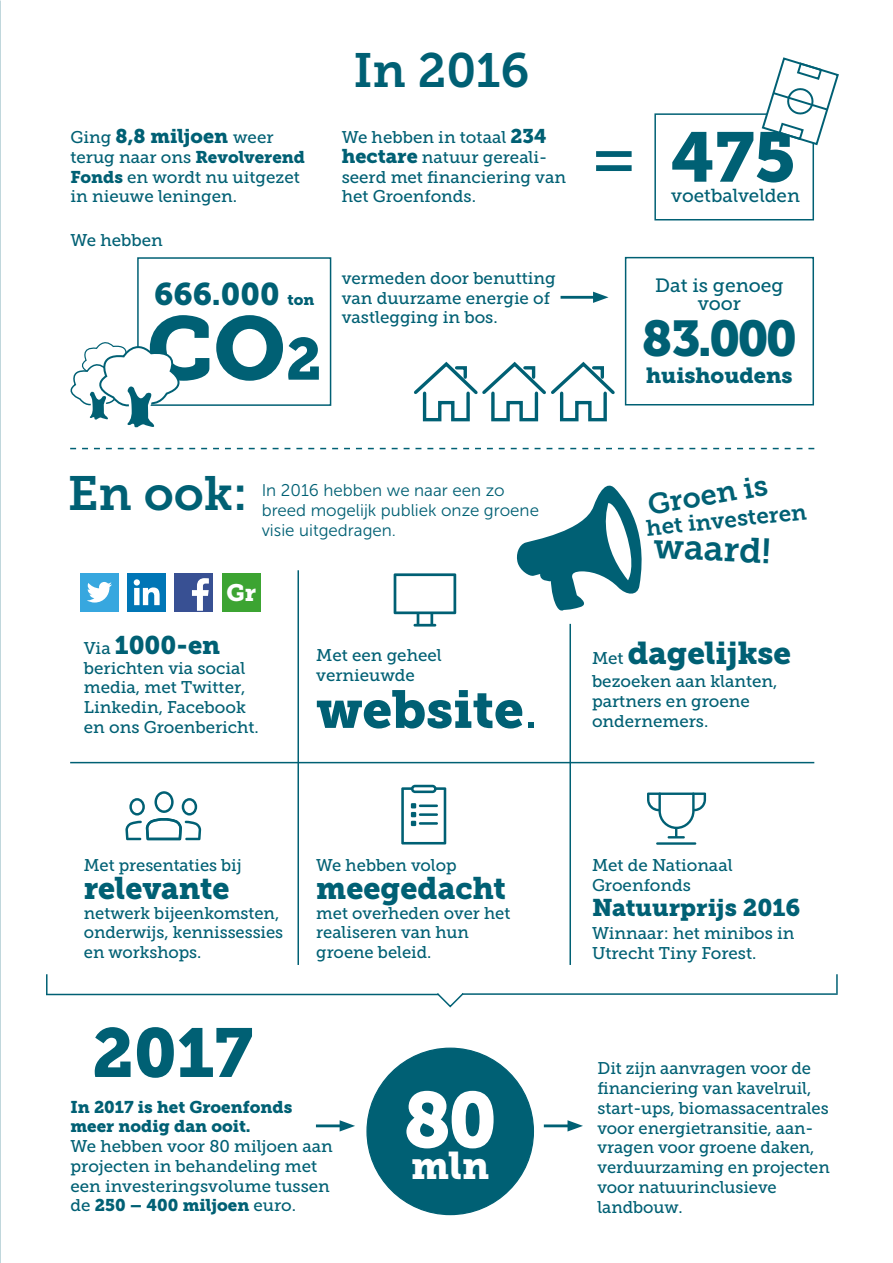
<style>
.page{position:relative;width:893px;height:1263px;background:#fff}
.page>*{position:absolute;margin:0;border:0;box-sizing:border-box;transform-origin:0 0}
.t1{font:88.8px "Museo Slab 900";color:#006074}
.t2{font:78px "Museo Slab 900";color:#fff}
.t3{font:69.6px "Museo Slab 900";color:#006074}
.t4{font:68.55px "Museo Slab 900";color:#006074}
.t5{font:52.95px "Museo Slab 900";color:#006074}
.t6{font:49.95px "Museo Slab 900";color:#006074}
.t7{font:48px "Museo Slab 700";color:#006074}
.t8{font:38.4px "Museo Slab 900";color:#fff}
.t9{font:35.1px "Museo Slab 700";color:#006074}
.t10{font:31.35px "Museo Slab 900";color:#006074}
.t11{font:31.2px "Museo Slab 900";color:#006074}
.t12{font:31.05px "Museo Slab 900";letter-spacing:-.005em;color:#006074}
.t13{font:28.95px "Museo Slab 700";color:#006074}
.t14{font:25.35px "Museo Slab 900";color:#006074}
.t15{font:24px "Museo Slab 900";color:#006074}
.t16{font:23.7px "Museo Slab 900";color:#fff}
.t17{font:22.35px "Museo Slab 700";color:#006074}
.t18{font:21.75px "Museo Slab 900";color:#006074}
.t19{font:19.8px "Museo Slab 900";color:#006074}
.t20{font:19.2px/18px "Museo Slab 500";color:#006074;text-align:center}
.t21{font:18.75px "Museo Slab 500";color:#006074}
.t22{font:16.95px/19.8px "Museo Slab 500";color:#006074}
.t23{font:16.95px/19.8px "Museo Sans 300";color:#006074}
.t24{font:16.95px/19.8px "Museo Slab 900";color:#006074}
.s1{font-family:"Museo Slab 500";font-size:16.95px}
.s2{font-family:"Museo Slab 900"}
.s3{font-size:15.3px}
.s4{font-size:58.65px}
.s5{font-family:"Museo Slab 900";font-size:19.8px}
.s6{font-family:"Museo Slab 500";font-size:74.4px}
.s7{font-family:"Museo Slab 500"}
</style>
<div class="page">
<hr style="left:656px;top:842px;width:40px;height:3px;background:#006074">
<svg style="left:647px;top:792px;width:59px;height:46px"></svg>
<svg style="left:125px;top:791px;width:76px;height:49px"></svg>
<svg style="left:401px;top:785px;width:45px;height:59px"></svg>
<hr style="left:419px;top:813px;width:19px;height:3px;background:#006074">
<div style="left:654px;top:113px;width:160px;height:107px;background:#fff;border:2px solid #006074"></div>
<svg style="left:760px;top:57px;width:79px;height:89px"></svg>
<div style="left:137px;top:257px;width:194px;height:149px;background:#fff;border:2px solid #006074"></div>
<div style="left:625px;top:257px;width:189px;height:148px;background:#fff;border:2px solid #006074"></div>
<hr style="left:561px;top:296px;width:37px;height:3px;background:#006074">
<svg style="left:593px;top:292px;width:15px;height:11px"></svg>
<div style="left:367px;top:1048px;width:166px;height:166px;background:#006074;border-radius:50%"></div>
<svg style="left:836px;top:974px;width:2px;height:19px"></svg>
<hr style="left:462px;top:993px;width:376px;height:2px;background:#006074">
<hr style="left:46px;top:974px;width:2px;height:21px;background:#006074">
<svg style="left:435px;top:993px;width:30px;height:15px"></svg>
<hr style="left:46px;top:994px;width:392px;height:1px;background:#006074">
<hr style="left:316px;top:1124px;width:29px;height:3px;background:#006074">
<svg style="left:340px;top:1120px;width:15px;height:11px"></svg>
<hr style="left:544px;top:1124px;width:29px;height:3px;background:#006074">
<svg style="left:567px;top:1120px;width:16px;height:11px"></svg>
<svg style="left:70px;top:337px;width:744px;height:289px"></svg>
<hr style="left:297px;top:570px;width:2px;height:395px;background:#006074">
<hr style="left:569px;top:624px;width:2px;height:341px;background:#006074">
<hr style="left:70px;top:762px;width:744px;height:1px;background:#006074">
<p class="t19" style="left:70px;top:125px;width:205px"><span class="s1">Ging</span> 8,8 miljoen <span class="s1">weer</span></p>
<p class="t22" style="left:70px;top:147px;width:236px">terug naar ons <span class="s2">Revolverend<br>Fonds</span> en wordt nu uitgezet in nieuwe leningen.</p>
<p class="t22" style="left:70px;top:230px;width:94px">We hebben</p>
<h3 class="t11" style="left:154px;top:276px;width:162px">666.000 <span class="s3">ton</span></h3>
<h1 class="t1" style="left:147px;top:297px;width:176px">CO<span class="s4">2</span></h1>
<h3 class="t7" style="left:353px;top:43px;width:178px">In 2016</h3>
<p class="t22" style="left:342px;top:128px;width:226px">We hebben in totaal <span class="s5">234 hectare</span> natuur gereali&shy;seerd met financiering van het Groenfonds.</p>
<h3 class="t3" style="left:591px;top:117px;width:206px"><span class="s6">=</span> 475</h3>
<p class="t21" style="left:671px;top:185px;width:130px">voetbalvelden</p>
<p class="t22" style="left:342px;top:268px;width:216px">vermeden door benutting van duurzame energie of vastlegging in bos.</p>
<p class="t20" style="left:655px;top:276px;width:130px">Dat is genoeg voor</p>
<h3 class="t6" style="left:642px;top:309px;width:157px">83.000</h3>
<p class="t18" style="left:646px;top:363px;width:148px">huishoudens</p>
<h3 class="t7" style="left:68px;top:466px;width:181px">En ook:</h3>
<p class="t23" style="left:262px;top:480px;width:279px">In 2016 hebben we naar een zo breed mogelijk publiek onze groene visie uitgedragen.</p>
<h3 class="t16" style="left:226px;top:579px;width:31px">Gr</h3>
<h3 class="t14" style="left:84px;top:630px;width:138px"><span class="s1">Via</span> 1000-en</h3>
<p class="t22" style="left:84px;top:658px;width:177px">berichten via social media, met Twitter,<br>Linkedin, Facebook en ons Groenbericht.</p>
<p class="t22" style="left:316px;top:646px;width:127px">Met een geheel vernieuwde</p>
<h3 class="t5" style="left:316px;top:679px;width:223px">website<span class="s7">.</span></h3>
<p class="t22" style="left:84px;top:855px;width:159px">Met presentaties bij</p>
<h3 class="t12" style="left:84px;top:870px;width:147px">relevante</h3>
<p class="t22" style="left:84px;top:903px;width:201px">netwerk bijeenkomsten, onderwijs, kennissessies en workshops.</p>
<h3 class="t4" style="left:92px;top:1013px;width:162px">2017</h3>
<p class="t22" style="left:316px;top:855px;width:142px">We hebben volop</p>
<h3 class="t12" style="left:316px;top:870px;width:191px">meegedacht</h3>
<p class="t22" style="left:316px;top:903px;width:196px">met overheden over het realiseren van hun groene beleid.</p>
<p class="t24" style="left:70px;top:1097px;width:223px">In 2017 is het Groenfonds meer nodig dan ooit.</p>
<p class="t22" style="left:70px;top:1136px;width:264px">We hebben voor 80 miljoen aan projecten in behandeling met een investeringsvolume tussen</p>
<p class="t24" style="left:70px;top:1195px;width:227px"><span class="s7">de</span> 250 – 400 miljoen <span class="s7">euro.</span></p>
<h2 class="t2" style="left:403px;top:1075px;width:95px">80</h2>
<h3 class="t8" style="left:411px;top:1143px;width:79px">mln</h3>
<h3 class="t13" style="left:645px;top:489px;width:123px;rotate:-10deg">Groen is</h3>
<h3 class="t9" style="left:654px;top:526px;width:119px;rotate:2deg">waard!</h3>
<h3 class="t17" style="left:645px;top:515px;width:163px;rotate:-6deg">het investeren</h3>
<h3 class="t10" style="left:592px;top:635px;width:201px"><span class="s1">Met</span> dagelijkse</h3>
<p class="t22" style="left:592px;top:671px;width:187px">bezoeken aan klanten, partners en groene ondernemers.</p>
<p class="t22" style="left:592px;top:855px;width:142px">Met de Nationaal<br>Groenfonds</p>
<h3 class="t15" style="left:592px;top:894px;width:210px">Natuurprijs 2016</h3>
<p class="t22" style="left:592px;top:923px;width:204px">Winnaar: het minibos in<br>Utrecht Tiny Forest.</p>
<p class="t22" style="left:597px;top:1059px;width:234px">Dit zijn aanvragen voor de financiering van kavelruil, start-ups, biomassacentrales voor energietransitie, aan&shy;vragen voor groene daken, verduurzaming en projecten voor natuurinclusieve landbouw.</p>
</div>
